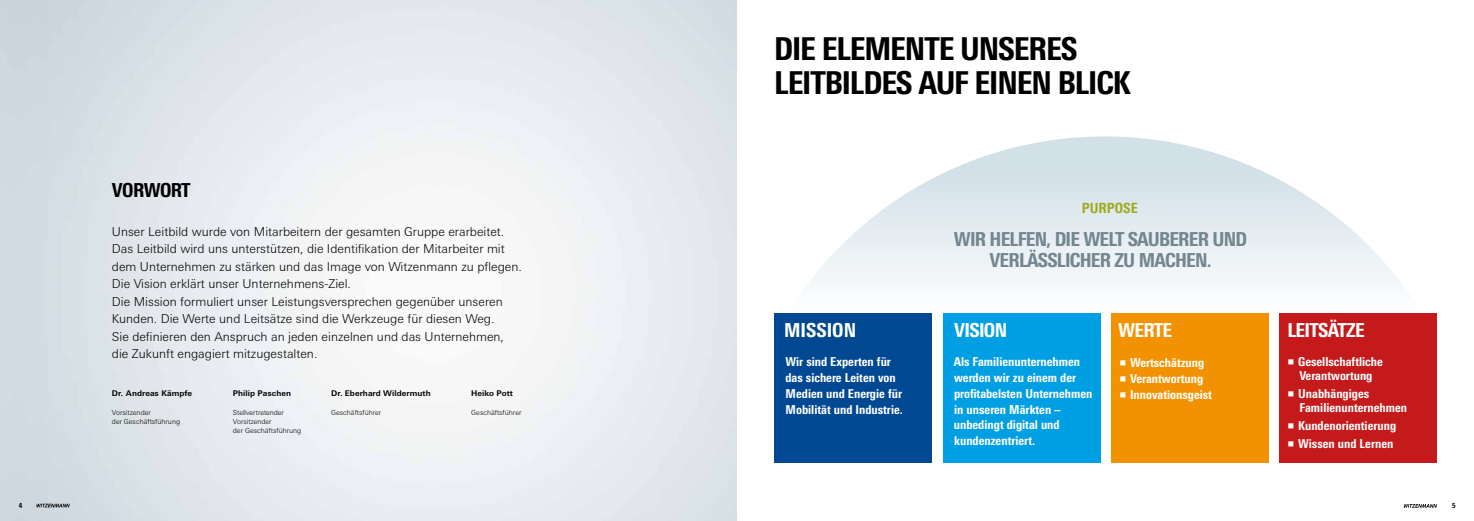
<style>
.page{position:relative;width:1474px;height:521px;background:#fff}
.page>*{position:absolute;margin:0;border:0;box-sizing:border-box;transform-origin:0 0}
.t1{font:800 condensed 31.5px/34.1px "Univers Next Pro";letter-spacing:-.035em;color:#000}
.t2{font:800 condensed 19.25px/21px "Univers Next Pro";letter-spacing:-.04em;color:#748690;text-align:center}
.t3{font:800 condensed 19.25px "Univers Next Pro";letter-spacing:-.035em;color:#fff}
.t4{font:800 condensed 19.25px "Univers Next Pro";color:#fff}
.t5{font:800 condensed 19.25px "Univers Next Pro";letter-spacing:-.035em;color:#000}
.t6{font:800 condensed 14.09px "Univers Next Pro";color:#a0ab21}
.t7{font:300 12.25px/17.5px "Univers Next Pro";color:#000}
.t8{font:800 condensed 12.25px/15.8px "Univers Next Pro";color:#fff}
.t9{font:700 7.88px "Univers Next Pro";letter-spacing:.01em;color:#000}
.t10{font:300 7px/8.8px "Univers Next Pro";color:#000}
.t11{font:800 condensed 7px "Univers Next Pro";color:#000}
</style>
<div class="page">
<svg style="left:1403px;top:504px;width:33px;height:4px"></svg>
<svg style="left:810px;top:136px;width:590px;height:199px"></svg>
<div style="left:774px;top:313px;width:157px;height:150px;background:#004891"></div>
<div style="left:1111px;top:313px;width:157px;height:150px;background:#f39200"></div>
<div style="left:1279px;top:313px;width:157px;height:150px;background:#c51a1b"></div>
<div style="left:943px;top:313px;width:157px;height:150px;background:#009fe3"></div>
<svg style="left:37px;top:504px;width:33px;height:3px"></svg>
<p class="t11" style="left:19px;top:501px;width:5px">4</p>
<h2 class="t5" style="left:112px;top:178px;width:80px">VORWORT</h2>
<p class="t7" style="left:112px;top:222px;width:411px">Unser Leitbild wurde von Mitarbeitern der gesamten Gruppe erarbeitet.<br>Das Leitbild wird uns unterstützen, die Identifikation der Mitarbeiter mit dem Unternehmen zu stärken und das Image von Witzenmann zu pflegen.<br>Die Vision erklärt unser Unternehmens-Ziel.<br>Die Mission formuliert unser Leistungsversprechen gegenüber unseren Kunden. Die Werte und Leitsätze sind die Werkzeuge für diesen Weg.<br>Sie definieren den Anspruch an jeden einzelnen und das Unternehmen, die Zukunft engagiert mitzugestalten.</p>
<p class="t9" style="left:112px;top:388px;width:82px">Dr. Andreas Kämpfe</p>
<p class="t9" style="left:233px;top:388px;width:60px">Philip Paschen</p>
<p class="t9" style="left:331px;top:388px;width:101px">Dr. Eberhard Wildermuth</p>
<p class="t9" style="left:471px;top:388px;width:43px">Heiko Pott</p>
<p class="t10" style="left:112px;top:408px;width:70px">Vorsitzender<br>der Geschäftsführung</p>
<p class="t10" style="left:233px;top:408px;width:70px">Stellvertretender<br>Vorsitzender<br>der Geschäftsführung</p>
<p class="t10" style="left:331px;top:408px;width:52px">Geschäftsführer</p>
<p class="t10" style="left:471px;top:408px;width:52px">Geschäftsführer</p>
<h1 class="t1" style="left:774px;top:31px;width:358px">DIE ELEMENTE UNSERES<br>LEITBILDES AUF EINEN BLICK</h1>
<p class="t6" style="left:1081px;top:199px;width:57px">PURPOSE</p>
<h2 class="t4" style="left:784px;top:318px;width:74px">MISSION</h2>
<p class="t8" style="left:785px;top:354px;width:119px">Wir sind Experten für das sichere Leiten von<br>Medien und Energie für<br>Mobilität und Industrie.</p>
<h2 class="t2" style="left:953px;top:228px;width:295px">WIR HELFEN, DIE WELT SAUBERER UND<br>VERLÄSSLICHER ZU MACHEN.</h2>
<h2 class="t3" style="left:954px;top:318px;width:55px">VISION</h2>
<p class="t8" style="left:953px;top:354px;width:140px">Als Familienunternehmen werden wir zu einem der profitabelsten Unternehmen in unseren Märkten – unbedingt digital und kundenzentriert.</p>
<h2 class="t3" style="left:1287px;top:319px;width:79px">LEITSÄTZE</h2>
<h2 class="t3" style="left:1118px;top:318px;width:56px">WERTE</h2>
<p class="t8" style="left:1130px;top:355px;width:83px">Wertschätzung<br>Verantwortung<br>Innovationsgeist</p>
<p class="t8" style="left:1298px;top:355px;width:86px;line-height:14px">Gesellschaftliche<br>Verantwortung</p>
<p class="t8" style="left:1298px;top:387px;width:110px;line-height:14px">Unabhängiges<br>Familienunternehmen</p>
<p class="t8" style="left:1298px;top:416px;width:99px;line-height:17.8px">Kundenorientierung<br>Wissen und Lernen</p>
<p class="t11" style="left:1452px;top:501px;width:5px">5</p>
</div>
